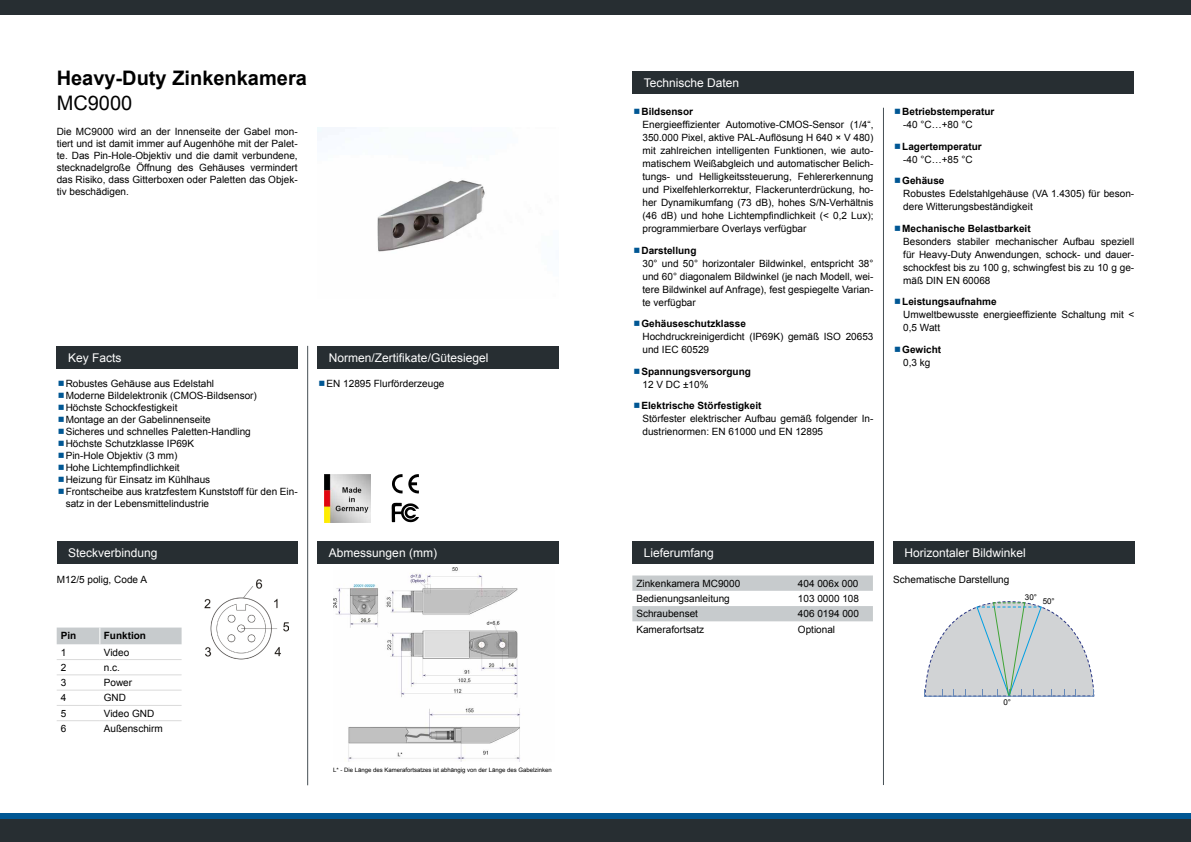
<style>
.page{position:relative;width:1191px;height:842px;background:#fff}
.page>*{position:absolute;margin:0;border:0;box-sizing:border-box;transform-origin:0 0}
.t1{font:700 20px "Arial";color:#000}
.t2{font:20px "Arial";color:#000}
.t3{font:12px "Arial";color:#fff}
.t4{font:10px/13px "Arial";color:#000}
.t5{font:700 10px "Arial";color:#000}
.t6{font:8px "Arial";color:#000}
.t7{font:6px "Arial";color:#000}
</style>
<div class="page">
<svg style="left:392px;top:474px;width:10px;height:20px"></svg>
<svg style="left:408px;top:474px;width:11px;height:20px"></svg>
<svg style="left:391px;top:503px;width:28px;height:19px"></svg>
<img style="left:324px;top:474px;width:46px;height:48px">
<div style="left:0;top:0;width:1191px;height:14px;background:#272e32"></div>
<div style="left:0;top:814px;width:1191px;height:28px;background:#272e32"></div>
<div style="left:0;top:814px;width:1191px;height:5px;background:#005794"></div>
<hr style="left:307px;top:346px;width:1px;height:439px;background:#465055">
<hr style="left:883px;top:108px;width:1px;height:677px;background:#465055">
<img style="left:204px;top:579px;width:85px;height:81px">
<img style="left:317px;top:128px;width:168px;height:124px">
<img style="left:333px;top:567px;width:187px;height:194px">
<svg style="left:924px;top:601px;width:170px;height:96px"></svg>
<div style="left:317px;top:346px;width:241px;height:23px;background:#272e32"></div>
<div style="left:57px;top:346px;width:241px;height:23px;background:#272e32"></div>
<div style="left:57px;top:541px;width:240px;height:23px;background:#272e32"></div>
<div style="left:632px;top:71px;width:502px;height:23px;background:#272e32"></div>
<div style="left:317px;top:541px;width:241px;height:23px;background:#272e32"></div>
<div style="left:893px;top:541px;width:241px;height:23px;background:#272e32"></div>
<div style="left:632px;top:541px;width:241px;height:23px;background:#272e32"></div>
<svg style="left:57px;top:627px;width:125px;height:17px"></svg>
<hr style="left:57px;top:659px;width:43px;height:1px;background:#dadada">
<hr style="left:100px;top:659px;width:82px;height:1px;background:#dadada">
<hr style="left:57px;top:674px;width:43px;height:1px;background:#dadada">
<hr style="left:100px;top:674px;width:82px;height:1px;background:#dadada">
<hr style="left:57px;top:690px;width:43px;height:1px;background:#dadada">
<hr style="left:100px;top:690px;width:82px;height:1px;background:#dadada">
<hr style="left:57px;top:705px;width:43px;height:1px;background:#dadada">
<hr style="left:100px;top:705px;width:82px;height:1px;background:#dadada">
<hr style="left:57px;top:720px;width:43px;height:1px;background:#dadada">
<hr style="left:100px;top:720px;width:82px;height:1px;background:#dadada">
<svg style="left:632px;top:575px;width:241px;height:46px"></svg>
<h1 class="t1" style="left:57px;top:65px;width:252px">Heavy-Duty Zinkenkamera</h1>
<h1 class="t2" style="left:57px;top:90px;width:77px">MC9000</h1>
<p class="t4" style="left:57px;top:125px;width:242px;line-height:12px;text-align:justify">Die MC9000 wird an der Innenseite der Gabel mon&shy;tiert und ist damit immer auf Augenhöhe mit der Palet&shy;te. Das Pin-Hole-Objektiv und die damit verbundene, stecknadelgroße Öffnung des Gehäuses vermindert das Risiko, dass Gitterboxen oder Paletten das Objek&shy;tiv beschädigen.</p>
<p class="t3" style="left:68px;top:349px;width:55px">Key Facts</p>
<p class="t3" style="left:329px;top:349px;width:161px">Normen/Zertifikate/Gütesiegel</p>
<p class="t4" style="left:66px;top:378px;width:233px;line-height:12px">Robustes Gehäuse aus Edelstahl<br>Moderne Bildelektronik (CMOS-Bildsensor)<br>Höchste Schockfestigkeit<br>Montage an der Gabelinnenseite<br>Sicheres und schnelles Paletten-Handling<br>Höchste Schutzklasse IP69K<br>Pin-Hole Objektiv (3 mm)<br>Hohe Lichtempfindlichkeit<br>Heizung für Einsatz im Kühlhaus<br>Frontscheibe aus kratzfestem Kunststoff für den Ein&shy;satz in der Lebensmittelindustrie</p>
<p class="t4" style="left:326px;top:377px;width:119px">EN 12895 Flurförderzeuge</p>
<p class="t3" style="left:643px;top:75px;width:97px">Technische Daten</p>
<p class="t5" style="left:641px;top:105px;width:53px">Bildsensor</p>
<p class="t4" style="left:642px;top:118px;width:232px;text-align:justify">Energieeffizienter Automotive-CMOS-Sensor (1/4“, 350.000 Pixel, aktive PAL-Auflösung H 640 × V 480) mit zahlreichen intelligenten Funktionen, wie auto&shy;matischem Weißabgleich und automatischer Belich&shy;tungs- und Helligkeitssteuerung, Fehlererkennung und Pixelfehlerkorrektur, Flackerunterdrückung, ho&shy;her Dynamikumfang (73 dB), hohes S/N-Verhältnis (46 dB) und hohe Lichtempfindlichkeit (&lt; 0,2 Lux); programmierbare Overlays verfügbar</p>
<p class="t5" style="left:641px;top:243px;width:57px">Darstellung</p>
<p class="t4" style="left:642px;top:257px;width:232px;text-align:justify">30° und 50° horizontaler Bildwinkel, entspricht 38° und 60° diagonalem Bildwinkel (je nach Modell, wei&shy;tere Bildwinkel auf Anfrage), fest gespiegelte Varian&shy;te verfügbar</p>
<p class="t5" style="left:641px;top:317px;width:106px">Gehäuseschutzklasse</p>
<p class="t4" style="left:642px;top:330px;width:232px">Hochdruckreinigerdicht (IP69K) gemäß ISO 20653 und IEC 60529</p>
<p class="t5" style="left:641px;top:364px;width:111px">Spannungsversorgung</p>
<p class="t4" style="left:642px;top:378px;width:68px">12 V DC ±10%</p>
<p class="t5" style="left:641px;top:399px;width:122px">Elektrische Störfestigkeit</p>
<p class="t4" style="left:642px;top:412px;width:232px">Störfester elektrischer Aufbau gemäß folgender In&shy;dustrienormen: EN 61000 und EN 12895</p>
<p class="t5" style="left:902px;top:105px;width:94px">Betriebstemperatur</p>
<p class="t4" style="left:903px;top:118px;width:71px">-40 °C…+80 °C</p>
<p class="t5" style="left:902px;top:139px;width:81px">Lagertemperatur</p>
<p class="t4" style="left:903px;top:153px;width:71px">-40 °C…+85 °C</p>
<p class="t5" style="left:902px;top:174px;width:44px">Gehäuse</p>
<p class="t4" style="left:903px;top:187px;width:232px">Robustes Edelstahlgehäuse (VA 1.4305) für beson&shy;dere Witterungsbeständigkeit</p>
<p class="t5" style="left:902px;top:221px;width:130px">Mechanische Belastbarkeit</p>
<p class="t4" style="left:903px;top:235px;width:232px;text-align:justify">Besonders stabiler mechanischer Aufbau speziell für Heavy-Duty Anwendungen, schock- und dauer&shy;schockfest bis zu 100 g, schwingfest bis zu 10 g ge&shy;mäß DIN EN 60068</p>
<p class="t5" style="left:902px;top:295px;width:96px">Leistungsaufnahme</p>
<p class="t4" style="left:903px;top:308px;width:232px">Umweltbewusste energieeffiziente Schaltung mit &lt;<br>0,5 Watt</p>
<p class="t5" style="left:902px;top:342px;width:40px">Gewicht</p>
<p class="t4" style="left:903px;top:356px;width:29px">0,3 kg</p>
<p class="t3" style="left:68px;top:545px;width:91px">Steckverbindung</p>
<p class="t4" style="left:57px;top:573px;width:92px">M12/5 polig, Code A</p>
<p class="t5" style="left:61px;top:629px;width:17px">Pin</p>
<p class="t5" style="left:104px;top:629px;width:44px">Funktion</p>
<p class="t4" style="left:61px;top:646px;width:7px">1</p>
<p class="t4" style="left:104px;top:646px;width:27px">Video</p>
<p class="t4" style="left:61px;top:661px;width:7px">2</p>
<p class="t4" style="left:104px;top:661px;width:18px">n.c.</p>
<p class="t4" style="left:61px;top:676px;width:7px">3</p>
<p class="t4" style="left:104px;top:676px;width:30px">Power</p>
<p class="t4" style="left:61px;top:691px;width:7px">4</p>
<p class="t4" style="left:104px;top:691px;width:24px">GND</p>
<p class="t4" style="left:61px;top:707px;width:7px">5</p>
<p class="t4" style="left:104px;top:707px;width:52px">Video GND</p>
<p class="t4" style="left:61px;top:722px;width:7px">6</p>
<p class="t4" style="left:104px;top:722px;width:60px">Außenschirm</p>
<p class="t3" style="left:329px;top:545px;width:110px">Abmessungen (mm)</p>
<p class="t3" style="left:643px;top:545px;width:72px">Lieferumfang</p>
<p class="t3" style="left:904px;top:545px;width:123px">Horizontaler Bildwinkel</p>
<p class="t7" style="left:333px;top:766px;width:220px">L* - Die Länge des Kamerafortsatzes ist abhängig von der Länge des Gabelzinken</p>
<p class="t4" style="left:636px;top:577px;width:105px">Zinkenkamera MC9000</p>
<p class="t4" style="left:798px;top:577px;width:62px">404 006x 000</p>
<p class="t4" style="left:636px;top:592px;width:95px">Bedienungsanleitung</p>
<p class="t4" style="left:798px;top:592px;width:63px">103 0000 108</p>
<p class="t4" style="left:636px;top:607px;width:63px">Schraubenset</p>
<p class="t4" style="left:798px;top:607px;width:63px">406 0194 000</p>
<p class="t4" style="left:636px;top:623px;width:69px">Kamerafortsatz</p>
<p class="t4" style="left:798px;top:623px;width:39px">Optional</p>
<p class="t4" style="left:893px;top:573px;width:118px">Schematische Darstellung</p>
<p class="t6" style="left:1025px;top:592px;width:14px">30°</p>
<p class="t6" style="left:1042px;top:596px;width:14px">50°</p>
<p class="t6" style="left:1003px;top:697px;width:9px">0°</p>
</div>
